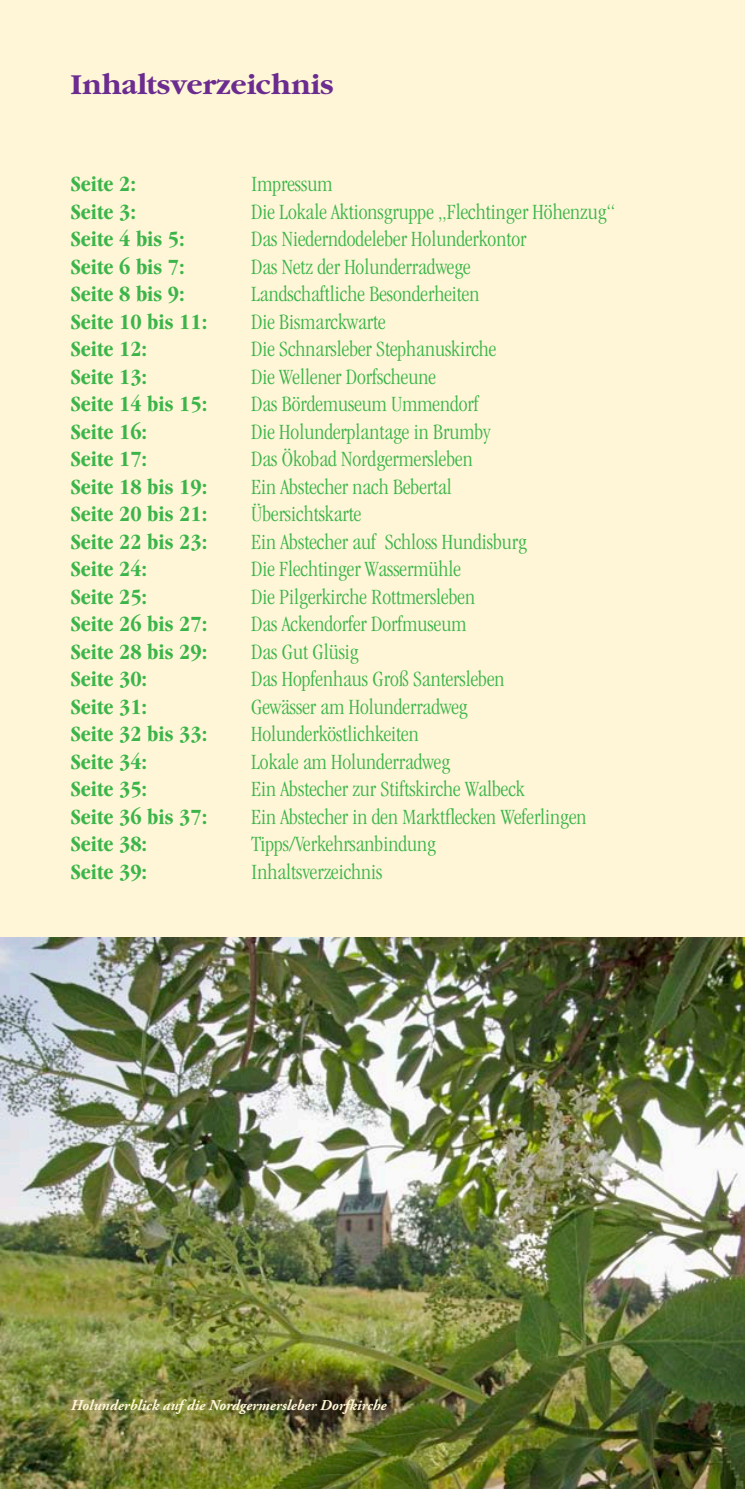
<style>
.page{position:relative;width:745px;height:1489px;background:#fff}
.page>*{position:absolute;margin:0;border:0;box-sizing:border-box;transform-origin:0 0}
.t1{font:700 30px "Garamond";color:#6b2c90}
.t2{font:300 condensed 22.5px "Garamond";color:#3bb54a}
.t3{font:700 condensed 22.5px "Garamond";color:#3bb54a}
.t4{font:italic 700 15px "Adobe Garamond Pro";color:#fff6d7}
</style>
<div class="page">
<div style="left:0;top:0;width:744px;height:1488px;background:#fff6d7"></div>
<img style="left:0;top:937px;width:744px;height:551px">
<p class="t1" style="left:71px;top:68px;width:264px">Inhaltsverzeichnis</p>
<p class="t3" style="left:71px;top:171px;width:66px">Seite 2:</p>
<p class="t2" style="left:251px;top:172px;width:83px">Impressum</p>
<p class="t3" style="left:71px;top:199px;width:66px">Seite 3:</p>
<p class="t2" style="left:251px;top:199px;width:365px">Die Lokale Aktionsgruppe „Flechtinger Höhenzug“</p>
<p class="t3" style="left:71px;top:226px;width:115px">Seite 4 bis 5:</p>
<p class="t2" style="left:251px;top:227px;width:276px">Das Niederndodeleber Holunderkontor</p>
<p class="t3" style="left:71px;top:253px;width:115px">Seite 6 bis 7:</p>
<p class="t2" style="left:251px;top:254px;width:221px">Das Netz der Holunderradwege</p>
<p class="t3" style="left:71px;top:281px;width:115px">Seite 8 bis 9:</p>
<p class="t2" style="left:251px;top:282px;width:229px">Landschaftliche Besonderheiten</p>
<p class="t3" style="left:71px;top:308px;width:138px">Seite 10 bis 11:</p>
<p class="t2" style="left:251px;top:309px;width:136px">Die Bismarckwarte</p>
<p class="t3" style="left:71px;top:336px;width:78px">Seite 12:</p>
<p class="t2" style="left:251px;top:337px;width:246px">Die Schnarsleber Stephanuskirche</p>
<p class="t3" style="left:71px;top:363px;width:78px">Seite 13:</p>
<p class="t2" style="left:251px;top:364px;width:186px">Die Wellener Dorfscheune</p>
<p class="t3" style="left:71px;top:391px;width:138px">Seite 14 bis 15:</p>
<p class="t2" style="left:251px;top:392px;width:229px">Das Bördemuseum Ummendorf</p>
<p class="t3" style="left:71px;top:419px;width:78px">Seite 16:</p>
<p class="t2" style="left:251px;top:419px;width:241px">Die Holunderplantage in Brumby</p>
<p class="t3" style="left:71px;top:446px;width:78px">Seite 17:</p>
<p class="t2" style="left:251px;top:447px;width:223px">Das Ökobad Nordgermersleben</p>
<p class="t3" style="left:71px;top:474px;width:138px">Seite 18 bis 19:</p>
<p class="t2" style="left:251px;top:474px;width:202px">Ein Abstecher nach Bebertal</p>
<p class="t3" style="left:71px;top:501px;width:138px">Seite 20 bis 21:</p>
<p class="t2" style="left:251px;top:502px;width:111px">Übersichtskarte</p>
<p class="t3" style="left:71px;top:529px;width:138px">Seite 22 bis 23:</p>
<p class="t2" style="left:251px;top:529px;width:277px">Ein Abstecher auf Schloss Hundisburg</p>
<p class="t3" style="left:71px;top:556px;width:78px">Seite 24:</p>
<p class="t2" style="left:251px;top:557px;width:211px">Die Flechtinger Wassermühle</p>
<p class="t3" style="left:71px;top:584px;width:78px">Seite 25:</p>
<p class="t2" style="left:251px;top:584px;width:225px">Die Pilgerkirche Rottmersleben</p>
<p class="t3" style="left:71px;top:611px;width:138px">Seite 26 bis 27:</p>
<p class="t2" style="left:251px;top:612px;width:216px">Das Ackendorfer Dorfmuseum</p>
<p class="t3" style="left:71px;top:638px;width:138px">Seite 28 bis 29:</p>
<p class="t2" style="left:251px;top:639px;width:109px">Das Gut Glüsig</p>
<p class="t3" style="left:71px;top:666px;width:78px">Seite 30:</p>
<p class="t2" style="left:251px;top:667px;width:255px">Das Hopfenhaus Groß Santersleben</p>
<p class="t3" style="left:71px;top:693px;width:78px">Seite 31:</p>
<p class="t2" style="left:251px;top:694px;width:218px">Gewässer am Holunderradweg</p>
<p class="t3" style="left:71px;top:721px;width:138px">Seite 32 bis 33:</p>
<p class="t2" style="left:251px;top:722px;width:169px">Holunderköstlichkeiten</p>
<p class="t3" style="left:71px;top:749px;width:78px">Seite 34:</p>
<p class="t2" style="left:251px;top:749px;width:200px">Lokale am Holunderradweg</p>
<p class="t3" style="left:71px;top:776px;width:78px">Seite 35:</p>
<p class="t2" style="left:251px;top:777px;width:275px">Ein Abstecher zur Stiftskirche Walbeck</p>
<p class="t3" style="left:71px;top:804px;width:138px">Seite 36 bis 37:</p>
<p class="t2" style="left:251px;top:804px;width:337px">Ein Abstecher in den Marktflecken Weferlingen</p>
<p class="t3" style="left:71px;top:831px;width:78px">Seite 38:</p>
<p class="t2" style="left:251px;top:832px;width:186px">Tipps/Verkehrsanbindung</p>
<p class="t3" style="left:71px;top:859px;width:78px">Seite 39:</p>
<p class="t2" style="left:251px;top:859px;width:133px">Inhaltsverzeichnis</p>
<p class="t4" style="left:71px;top:1395px;width:317px">Holunderblick auf die Nordgermersleber Dorfkirche</p>
</div>
